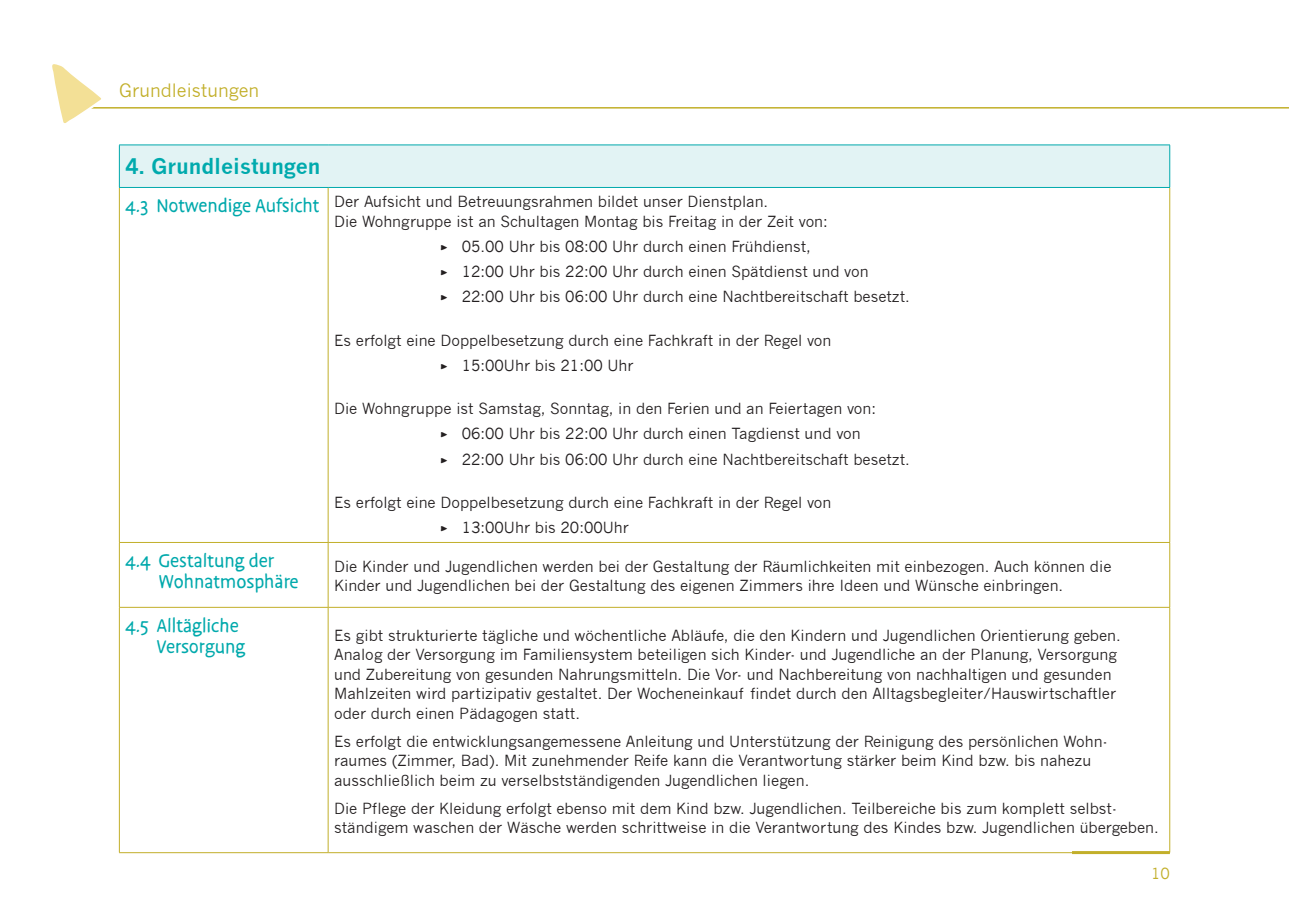
<style>
.page{position:relative;width:1289px;height:919px;background:#fff}
.page>*{position:absolute;margin:0;border:0;box-sizing:border-box;transform-origin:0 0}
.t1{font:21px/21px "Duper OT";color:#00a9ac}
.t2{font:700 21px "News Gothic";color:#00aaad}
.t3{font:18px "News Gothic";color:#c2af2a}
.t4{font:15px/19.5px "News Gothic";color:#231f20}
.t5{font:15px "News Gothic";color:#c2af2a}
.s1{font-family:"Duper OT";font-size:21px;color:#00a9ac}
.s2{font-family:"Duper OT"}
</style>
<div class="page">
<hr style="left:61px;top:107px;width:1227px;height:2px;background:#c2af2a">
<hr style="left:1071px;top:851px;width:98px;height:3px;background:#c2af2a">
<svg style="left:52px;top:64px;width:51px;height:59px"></svg>
<div style="left:119px;top:145px;width:1050px;height:42px;background:#e2f3f4"></div>
<hr style="left:119px;top:188px;width:1px;height:354px;background:#c2af2a">
<hr style="left:328px;top:188px;width:1px;height:354px;background:#c2af2a">
<hr style="left:1169px;top:188px;width:1px;height:354px;background:#c2af2a">
<hr style="left:119px;top:542px;width:209px;height:1px;background:#c2af2a">
<hr style="left:119px;top:542px;width:1px;height:65px;background:#c2af2a">
<hr style="left:328px;top:542px;width:841px;height:1px;background:#c2af2a">
<hr style="left:328px;top:542px;width:1px;height:65px;background:#c2af2a">
<hr style="left:1169px;top:542px;width:1px;height:65px;background:#c2af2a">
<hr style="left:328px;top:607px;width:1px;height:245px;background:#c2af2a">
<hr style="left:119px;top:145px;width:209px;height:1px;background:#00a9ac">
<hr style="left:119px;top:145px;width:1px;height:42px;background:#00a9ac">
<hr style="left:328px;top:145px;width:841px;height:1px;background:#00a9ac">
<hr style="left:1169px;top:145px;width:1px;height:42px;background:#00a9ac">
<hr style="left:119px;top:187px;width:209px;height:1px;background:#00a9ac">
<hr style="left:328px;top:187px;width:841px;height:1px;background:#00a9ac">
<hr style="left:119px;top:607px;width:209px;height:1px;background:#c2af2a">
<hr style="left:119px;top:607px;width:1px;height:245px;background:#c2af2a">
<hr style="left:328px;top:607px;width:841px;height:1px;background:#c2af2a">
<hr style="left:1169px;top:607px;width:1px;height:245px;background:#c2af2a">
<hr style="left:119px;top:852px;width:209px;height:1px;background:#c2af2a">
<hr style="left:328px;top:852px;width:841px;height:1px;background:#c2af2a">
<p class="t3" style="left:119px;top:80px;width:142px">Grundleistungen</p>
<h1 class="t2" style="left:125px;top:154px;width:196px">4. Grundleistungen</h1>
<p class="t4" style="left:334px;top:192px;width:495px;text-indent:-209px"><span class="s1">4.3 Notwendige Aufsicht</span> Der Aufsicht und Betreuungsrahmen bildet unser Dienstplan.<br>Die Wohngruppe ist an Schultagen Montag bis Freitag in der Zeit von:</p>
<p class="t4" style="left:440px;top:234px;width:471px;line-height:25.2px"><span class="s2">▶</span> 05.00 Uhr bis 08:00 Uhr durch einen Frühdienst,<br><span class="s2">▶</span> 12:00 Uhr bis 22:00 Uhr durch einen Spätdienst und von<br><span class="s2">▶</span> 22:00 Uhr bis 06:00 Uhr durch eine Nachtbereitschaft besetzt.</p>
<p class="t4" style="left:440px;top:327px;width:392px;line-height:25.2px;text-indent:-106px">Es erfolgt eine Doppelbesetzung durch eine Fachkraft in der Regel von <span class="s2">▶</span> 15:00Uhr bis 21:00 Uhr</p>
<p class="t4" style="left:440px;top:396px;width:471px;line-height:25.2px;text-indent:-106px">Die Wohngruppe ist Samstag, Sonntag, in den Ferien und an Feiertagen von:<br><span class="s2">▶</span> 06:00 Uhr bis 22:00 Uhr durch einen Tagdienst und von<br><span class="s2">▶</span> 22:00 Uhr bis 06:00 Uhr durch eine Nachtbereitschaft besetzt.</p>
<p class="t4" style="left:440px;top:490px;width:392px;line-height:25.2px;text-indent:-106px">Es erfolgt eine Doppelbesetzung durch eine Fachkraft in der Regel von <span class="s2">▶</span> 13:00Uhr bis 20:00Uhr</p>
<h1 class="t1" style="left:158px;top:551px;width:141px;text-indent:-33px">4.4 Gestaltung der<br>Wohnatmosphäre</h1>
<p class="t4" style="left:334px;top:556px;width:778px">Die Kinder und Jugendlichen werden bei der Gestaltung der Räumlichkeiten mit einbezogen. Auch können die<br>Kinder und Jugendlichen bei der Gestaltung des eigenen Zimmers ihre Ideen und Wünsche einbringen.</p>
<h1 class="t1" style="left:157px;top:616px;width:90px;text-indent:-31px">4.5 Alltägliche<br>Versorgung</h1>
<p class="t4" style="left:334px;top:625px;width:788px">Es gibt strukturierte tägliche und wöchentliche Abläufe, die den Kindern und Jugendlichen Orientierung geben.<br>Analog der Versorgung im Familiensystem beteiligen sich Kinder- und Jugendliche an der Planung, Versorgung und Zubereitung von gesunden Nahrungsmitteln. Die Vor- und Nachbereitung von nachhaltigen und gesunden Mahlzeiten wird partizipativ gestaltet. Der Wocheneinkauf findet durch den Alltagsbegleiter/Hauswirtschaftler oder durch einen Pädagogen statt.</p>
<p class="t4" style="left:334px;top:731px;width:774px">Es erfolgt die entwicklungsangemessene Anleitung und Unterstützung der Reinigung des persönlichen Wohn&shy;raumes (Zimmer, Bad). Mit zunehmender Reife kann die Verantwortung stärker beim Kind bzw. bis nahezu ausschließlich beim zu verselbstständigenden Jugendlichen liegen.</p>
<p class="t4" style="left:334px;top:798px;width:826px">Die Pflege der Kleidung erfolgt ebenso mit dem Kind bzw. Jugendlichen. Teilbereiche bis zum komplett selbst&shy;ständigem waschen der Wäsche werden schrittweise in die Verantwortung des Kindes bzw. Jugendlichen übergeben.</p>
<p class="t5" style="left:1151px;top:865px;width:20px">10</p>
</div>
